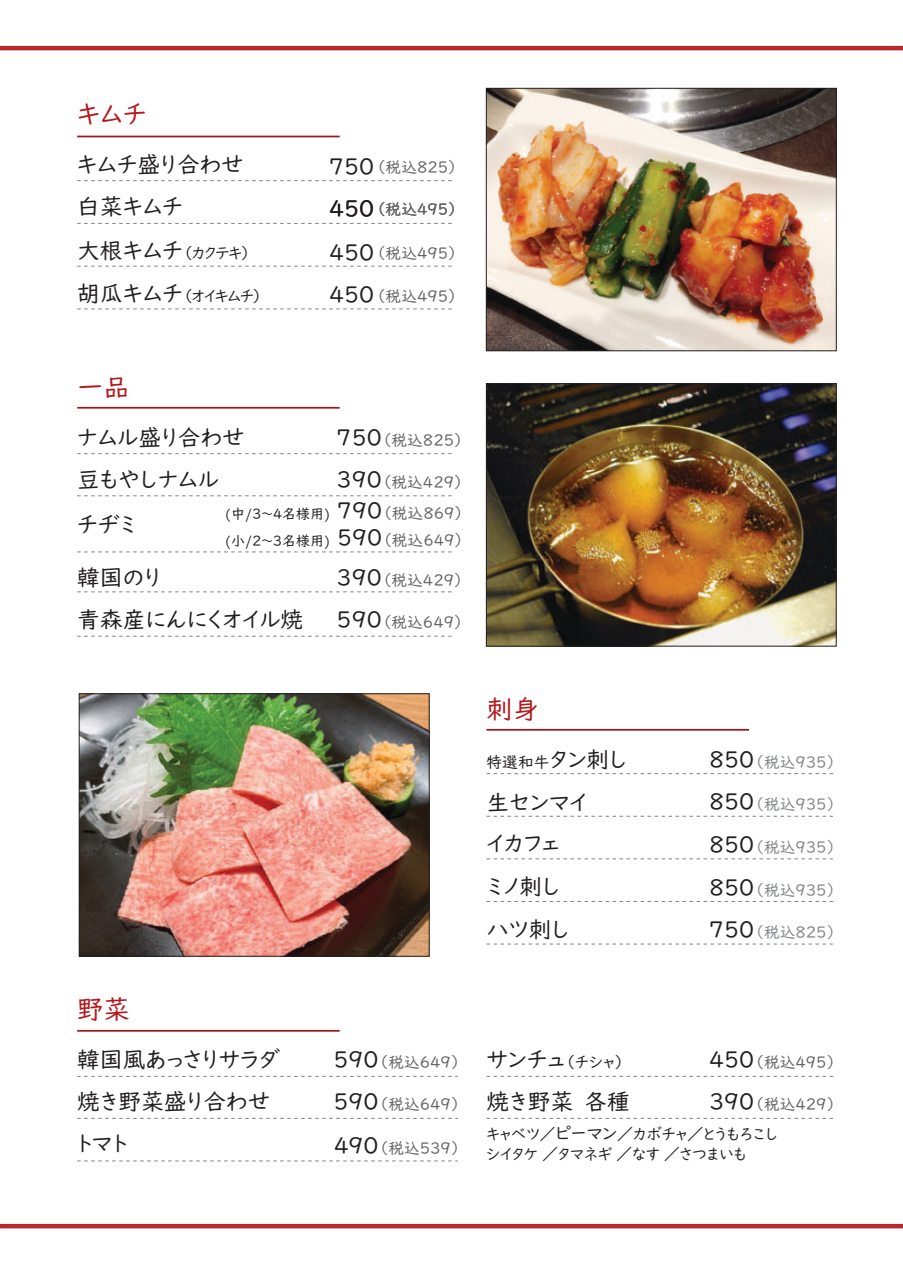
<style>
.page{position:relative;width:903px;height:1275px;background:#fff}
.page>*{position:absolute;margin:0;border:0;box-sizing:border-box;transform-origin:0 0}
.t1{font:26.25px "UD Digi Kyokasho NK R";color:#b4181d}
.t2{font:22.75px/42px "UD Digi Kyokasho NK R";color:#231f20}
.t3{font:15.75px "UD Digi Kyokasho NK R";color:#636366}
.t4{font:15.75px/20.1px "UD Digi Kyokasho NK R";color:#231f20}
.t5{font:15.75px "UD Digi Kyokasho NK R";color:#808285}
.t6{font:14px "UD Digi Kyokasho NK R";color:#231f20}
.s1{font-size:22.75px}
.s2{font-size:22.75px;color:#231f20}
.s3{font-size:15.75px;color:#636366}
.s4{font-size:17.5px}
</style>
<div class="page">
<img style="left:81px;top:695px;width:347px;height:260px">
<img style="left:488px;top:90px;width:347px;height:259px">
<img style="left:488px;top:385px;width:347px;height:260px">
<div style="left:0;top:46px;width:903px;height:4px;border:1px solid #aa2d2b"></div>
<div style="left:0;top:1224px;width:903px;height:4px;border:1px solid #aa2d2b"></div>
<div style="left:486px;top:383px;width:351px;height:264px;border:1px solid #231f20"></div>
<hr style="left:77px;top:136px;width:263px;height:1px;background:#981a1e">
<hr style="left:77px;top:407px;width:263px;height:2px;background:#981a1e">
<hr style="left:486px;top:729px;width:263px;height:2px;background:#981a1e">
<svg style="left:486px;top:858px;width:347px;height:1px"></svg>
<svg style="left:486px;top:816px;width:347px;height:1px"></svg>
<svg style="left:486px;top:773px;width:347px;height:1px"></svg>
<svg style="left:486px;top:901px;width:347px;height:1px"></svg>
<svg style="left:486px;top:944px;width:347px;height:1px"></svg>
<svg style="left:77px;top:453px;width:375px;height:1px"></svg>
<svg style="left:77px;top:495px;width:375px;height:1px"></svg>
<svg style="left:77px;top:636px;width:375px;height:1px"></svg>
<svg style="left:77px;top:591px;width:375px;height:1px"></svg>
<svg style="left:77px;top:551px;width:375px;height:1px"></svg>
<svg style="left:77px;top:180px;width:375px;height:1px"></svg>
<svg style="left:77px;top:223px;width:375px;height:1px"></svg>
<svg style="left:77px;top:308px;width:375px;height:1px"></svg>
<svg style="left:77px;top:266px;width:375px;height:1px"></svg>
<div style="left:79px;top:693px;width:351px;height:264px;border:1px solid #231f20"></div>
<div style="left:486px;top:88px;width:351px;height:263px;border:1px solid #231f20"></div>
<svg style="left:486px;top:1076px;width:347px;height:1px"></svg>
<hr style="left:77px;top:1030px;width:263px;height:2px;background:#981a1e">
<svg style="left:486px;top:1118px;width:347px;height:1px"></svg>
<svg style="left:77px;top:1076px;width:381px;height:1px"></svg>
<svg style="left:77px;top:1118px;width:381px;height:1px"></svg>
<svg style="left:77px;top:1160px;width:381px;height:1px"></svg>
<h1 class="t1" style="left:77px;top:101px;width:71px">キムチ</h1>
<h2 class="t2" style="left:77px;top:144px;width:168px">キムチ盛り合わせ白菜キムチ</h2>
<p class="t4" style="left:77px;top:243px;width:175px"><span class="s1">大根キムチ</span>（カクテキ）</p>
<p class="t4" style="left:77px;top:285px;width:187px"><span class="s1">胡瓜キムチ</span>（オイキムチ）</p>
<h1 class="t1" style="left:77px;top:374px;width:54px">一品</h1>
<h2 class="t2" style="left:329px;top:146px;width:47px">750<br>450</h2>
<p class="t3" style="left:376px;top:160px;width:84px">（税込825）</p>
<p class="t3" style="left:376px;top:202px;width:84px">（税込495）</p>
<h2 class="t2" style="left:329px;top:231px;width:47px;line-height:42.7px">450<br>450</h2>
<p class="t3" style="left:376px;top:245px;width:84px">（税込495）</p>
<p class="t3" style="left:376px;top:288px;width:84px">（税込495）</p>
<h2 class="t2" style="left:77px;top:416px;width:169px">ナムル盛り合わせ豆もやしナムル</h2>
<h2 class="t2" style="left:77px;top:504px;width:61px">チヂミ</h2>
<h2 class="t2" style="left:77px;top:556px;width:228px">韓国のり<br>青森産にんにくオイル焼</h2>
<p class="t3" style="left:337px;top:432px;width:129px"><span class="s2">750</span>（税込８２５）</p>
<p class="t3" style="left:337px;top:474px;width:129px"><span class="s2">390</span>（税込429）</p>
<p class="t6" style="left:225px;top:507px;width:241px">(中/３～４名様用) <span class="s1">790</span><span class="s3">（税込869）</span></p>
<p class="t6" style="left:225px;top:533px;width:241px">(小/２～３名様用) <span class="s1">590</span><span class="s3">（税込649）</span></p>
<p class="t3" style="left:337px;top:572px;width:129px"><span class="s2">390</span>（税込429）</p>
<p class="t3" style="left:337px;top:614px;width:129px"><span class="s2">590</span>（税込649）</p>
<h1 class="t1" style="left:487px;top:696px;width:54px">刺身</h1>
<p class="t4" style="left:487px;top:752px;width:142px">特選和牛<span class="s1">タン刺し</span></p>
<h2 class="t2" style="left:487px;top:781px;width:102px;line-height:42.5px">生センマイイカフェ<br>ミノ刺しハツ刺し</h2>
<p class="t5" style="left:709px;top:754px;width:129px"><span class="s2">850</span>（税込935）</p>
<p class="t5" style="left:709px;top:797px;width:129px"><span class="s2">850</span>（税込935）</p>
<p class="t5" style="left:709px;top:839px;width:129px"><span class="s2">850</span>（税込935）</p>
<p class="t5" style="left:709px;top:882px;width:129px"><span class="s2">850</span>（税込935）</p>
<p class="t5" style="left:709px;top:924px;width:129px"><span class="s2">750</span>（税込825）</p>
<h1 class="t1" style="left:77px;top:995px;width:54px">野菜</h1>
<h2 class="t2" style="left:77px;top:1038px;width:204px">韓国風あっさりサラダ焼き野菜盛り合わせトマト</h2>
<p class="t3" style="left:334px;top:1054px;width:129px"><span class="s2">590</span>（税込649）</p>
<p class="t4" style="left:486px;top:1052px;width:139px"><span class="s1">サンチュ</span>（チシャ）</p>
<h2 class="t2" style="left:486px;top:1080px;width:145px">焼き野菜各種</h2>
<p class="t3" style="left:709px;top:1054px;width:129px"><span class="s2">450</span>（税込495）</p>
<p class="t3" style="left:709px;top:1096px;width:129px"><span class="s2">390</span>（税込429）</p>
<p class="t3" style="left:334px;top:1096px;width:129px"><span class="s2">590</span>（税込649）</p>
<p class="t3" style="left:334px;top:1140px;width:129px"><span class="s2">４90</span>（税込５３９）</p>
<p class="t4" style="left:486px;top:1124px;width:293px">キャベツ／<span class="s4">ピーマン</span>／カボチャ／とうもろこしシイタケ ／タマネギ ／なす ／さつまいも</p>
</div>
